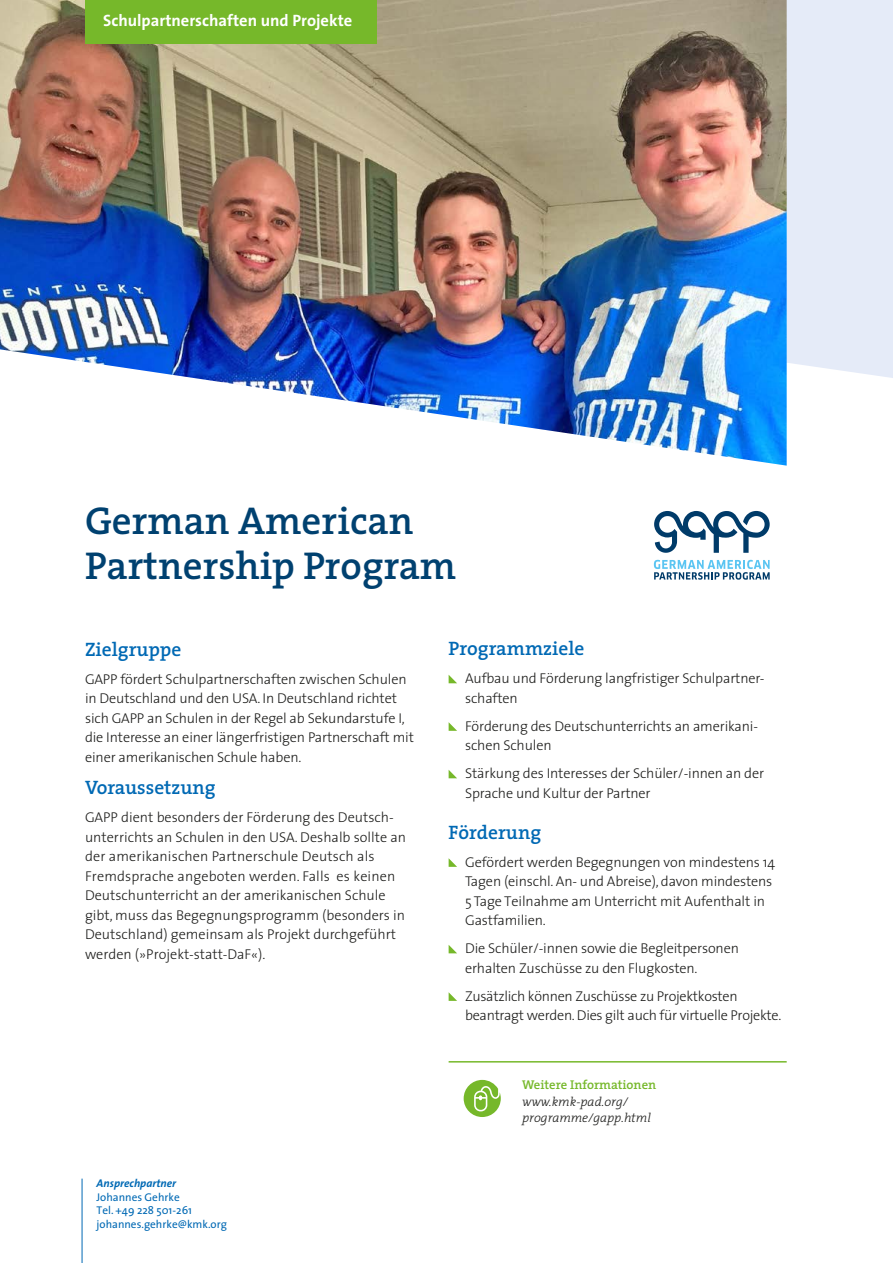
<style>
.page{position:relative;width:893px;height:1263px;background:#fff}
.page>*{position:absolute;margin:0;border:0;box-sizing:border-box;transform-origin:0 0}
.t1{font:600 39px/45px "The Serif";color:#004170}
.t2{font:600 19.5px "The Serif";color:#0069b4}
.t3{font:700 16.5px "The Sans";color:#fff}
.t4{font:300 14.25px/19.5px "The Sans";letter-spacing:-.01em;color:#1d1d1b}
.t5{font:italic 300 12.75px/16.5px "The Serif";color:#1d1d1b}
.t6{font:600 12.75px "The Serif";color:#76b82a}
.t7{font:11.25px/13.5px "The Sans";color:#0069b4}
.t8{font:italic 700 11.25px "The Sans";color:#0069b4}
</style>
<div class="page">
<div style="left:787px;top:0;width:106px;height:378px;background:#e5ebf8"></div>
<img style="left:0;top:0;width:787px;height:466px">
<svg style="left:464px;top:1080px;width:37px;height:37px"></svg>
<hr style="left:449px;top:1061px;width:338px;height:1px;background:#76b82a">
<hr style="left:82px;top:1178px;width:1px;height:85px;background:#0069b4">
<svg style="left:654px;top:560px;width:116px;height:20px"></svg>
<svg style="left:654px;top:511px;width:116px;height:42px"></svg>
<svg style="left:449px;top:675px;width:8px;height:8px"></svg>
<svg style="left:449px;top:722px;width:8px;height:9px"></svg>
<svg style="left:449px;top:770px;width:8px;height:8px"></svg>
<svg style="left:449px;top:858px;width:8px;height:9px"></svg>
<svg style="left:449px;top:945px;width:8px;height:8px"></svg>
<svg style="left:449px;top:992px;width:8px;height:9px"></svg>
<div style="left:85px;top:0;width:292px;height:44px;background:#76b82a"></div>
<p class="t3" style="left:103px;top:7px;width:251px">Schulpartnerschaften und Projekte</p>
<h1 class="t1" style="left:85px;top:497px;width:373px">German American<br>Partnership Program</h1>
<h2 class="t2" style="left:85px;top:633px;width:98px">Zielgruppe</h2>
<p class="t4" style="left:85px;top:668px;width:330px">GAPP fördert Schulpartnerschaften zwischen Schulen in Deutschland und den USA. In Deutschland richtet sich GAPP an Schulen in der Regel ab Sekundarstufe I, die Interesse an einer längerfristigen Partnerschaft mit einer amerikanischen Schule haben.</p>
<h2 class="t2" style="left:85px;top:771px;width:132px">Voraussetzung</h2>
<p class="t4" style="left:85px;top:807px;width:322px">GAPP dient besonders der Förderung des Deutsch&shy;unterrichts an Schulen in den USA. Deshalb sollte an der amerikanischen Partnerschule Deutsch als Fremdsprache angeboten werden. Falls es keinen Deutschunterricht an der amerikanischen Schule gibt, muss das Begegnungsprogramm (besonders in Deutschland) gemeinsam als Projekt durchgeführt werden (»Projekt-statt-DaF«).</p>
<p class="t8" style="left:97px;top:1174px;width:81px">Ansprechpartner</p>
<p class="t7" style="left:97px;top:1190px;width:132px">Johannes Gehrke<br>Tel. +49 228 501-261 johannes.gehrke@kmk.org</p>
<h2 class="t2" style="left:449px;top:632px;width:137px">Programmziele</h2>
<p class="t4" style="left:465px;top:668px;width:301px">Aufbau und Förderung langfristiger Schulpartner&shy;schaften</p>
<p class="t4" style="left:465px;top:716px;width:294px">Förderung des Deutschunterrichts an amerikani&shy;schen Schulen</p>
<p class="t4" style="left:465px;top:763px;width:301px">Stärkung des Interesses der Schüler/-innen an der<br>Sprache und Kultur der Partner</p>
<h2 class="t2" style="left:449px;top:816px;width:94px">Förderung</h2>
<p class="t4" style="left:465px;top:852px;width:312px">Gefördert werden Begegnungen von mindestens 14<br>Tagen (einschl. An- und Abreise), davon mindestens 5 Tage Teilnahme am Unterricht mit Aufenthalt in Gastfamilien.</p>
<p class="t4" style="left:465px;top:938px;width:275px">Die Schüler/-innen sowie die Begleitpersonen erhalten Zuschüsse zu den Flugkosten.</p>
<p class="t4" style="left:465px;top:986px;width:316px">Zusätzlich können Zuschüsse zu Projektkosten beantragt werden. Dies gilt auch für virtuelle Projekte.</p>
<p class="t6" style="left:522px;top:1074px;width:136px">Weitere Informationen</p>
<p class="t5" style="left:522px;top:1093px;width:130px">www.kmk-pad.org/ programme/gapp.html</p>
</div>
